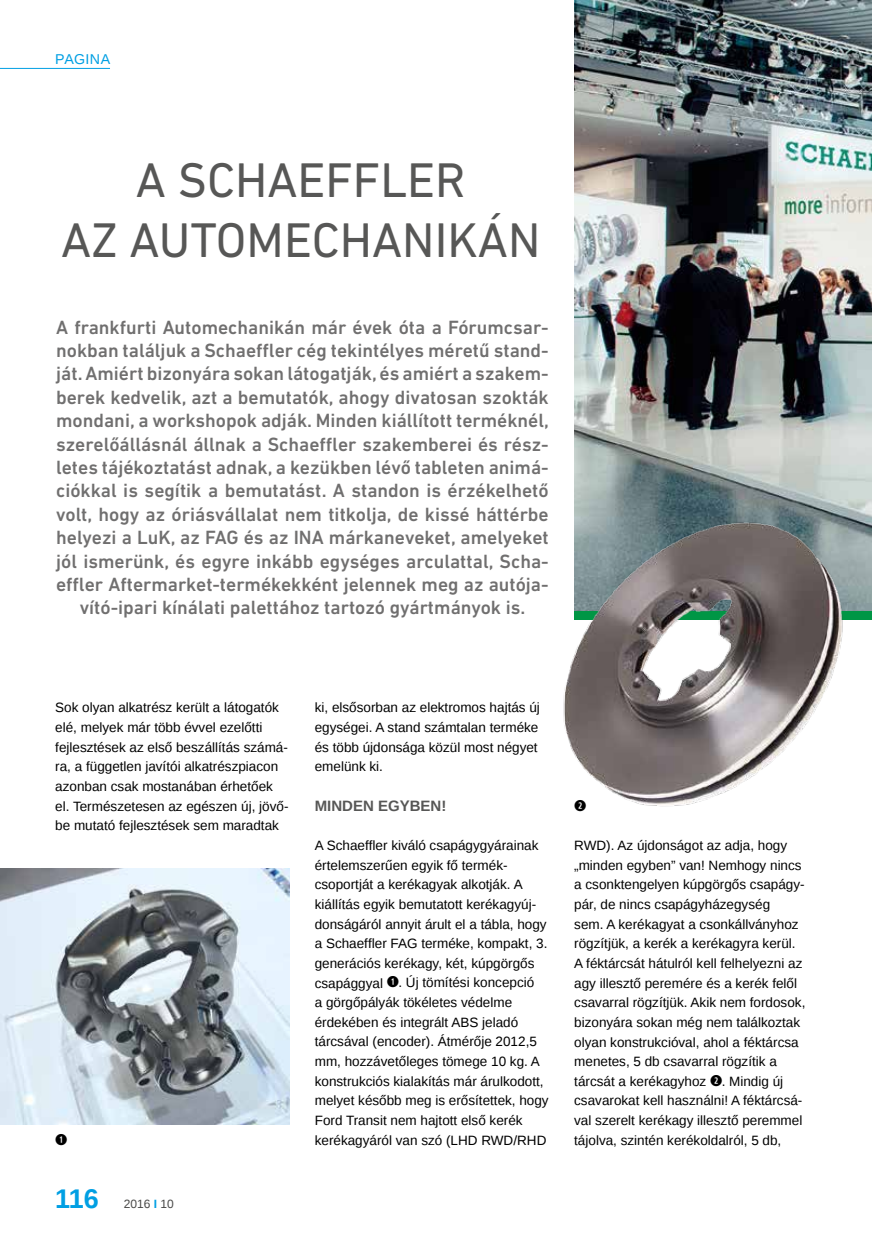
<style>
.page{position:relative;width:872px;height:1246px;background:#fff}
.page>*{position:absolute;margin:0;border:0;box-sizing:border-box;transform-origin:0 0}
.t1{font:49.5px/59.4px "DIN Next LT Pro";color:#575756;text-align:center}
.t2{font:700 27px "Liberation Sans";color:#009fe3}
.t3{font:500 19.5px/23.4px "DIN Next LT Pro";color:#706f6f;text-align:center}
.t4{font:700 15px "Liberation Sans";color:#575756}
.t5{font:15px "Combi Numerals Ltd";color:#000}
.t6{font:14.25px "Liberation Sans";letter-spacing:.025em;color:#009fe3}
.t7{font:13.5px/19.6px "Liberation Sans";color:#000}
.t8{font:12px "Liberation Sans";color:#4a4a49}
.s1{font-weight:700;color:#009fe3}
.s2{font-family:"Combi Numerals Ltd";font-size:15px}
</style>
<div class="page">
<hr style="left:0;top:68px;width:110px;height:1px;background:#009fe3">
<img style="left:574px;top:0;width:298px;height:611px">
<div style="left:574px;top:611px;width:298px;height:8px;background:#009645"></div>
<img style="left:0;top:869px;width:289px;height:255px">
<img style="left:563px;top:513px;width:287px;height:294px">
<p class="t6" style="left:55px;top:51px;width:57px">PAGINA</p>
<h1 class="t1" style="left:61px;top:150px;width:481px">A SCHAEFFLER<br>AZ AUTOMECHANIKÁN</h1>
<p class="t3" style="left:56px;top:315px;width:494px">A frankfurti Automechanikán már évek óta a Fórumcsar&shy;nokban találjuk a Schaeffler cég tekintélyes méretű stand&shy;ját. Amiért bizonyára sokan látogatják, és amiért a szakem&shy;berek kedvelik, azt a bemutatók, ahogy divatosan szokták mondani, a workshopok adják. Minden kiállított terméknél, szerelőállásnál állnak a Schaeffler szakemberei és rész&shy;letes tájékoztatást adnak, a kezükben lévő tableten animá&shy;ciókkal is segítik a bemutatást. A standon is érzékelhető volt, hogy az óriásvállalat nem titkolja, de kissé háttérbe helyezi a LuK, az FAG és az INA márkaneveket, amelyeket jól ismerünk, és egyre inkább egységes arculattal, Scha&shy;effler Aftermarket-termékekként jelennek meg az autója&shy;vító-ipari kínálati palettához tartozó gyártmányok is.</p>
<p class="t7" style="left:55px;top:698px;width:235px">Sok olyan alkatrész került a látogatók elé, melyek már több évvel ezelőtti fejlesztések az első beszállítás számá&shy;ra, a független javítói alkatrészpiacon azonban csak mostanában érhetőek el. Természetesen az egészen új, jövő&shy;be mutató fejlesztések sem maradtak</p>
<p class="t5" style="left:55px;top:1131px;width:14px">➊</p>
<h2 class="t2" style="left:55px;top:1180px;width:45px">116</h2>
<p class="t8" style="left:124px;top:1197px;width:52px">2016 <span class="s1">I</span> 10</p>
<p class="t7" style="left:315px;top:698px;width:227px">ki, elsősorban az elektromos hajtás új egységei. A stand számtalan terméke és több újdonsága közül most négyet emelünk ki.</p>
<p class="t4" style="left:315px;top:795px;width:133px">MINDEN EGYBEN!</p>
<p class="t7" style="left:315px;top:836px;width:235px">A Schaeffler kiváló csapágygyárainak értelemszerűen egyik fő termék&shy;csoportját a kerékagyak alkotják. A kiállítás egyik bemutatott kerékagyúj&shy;donságáról annyit árult el a tábla, hogy a Schaeffler FAG terméke, kompakt, 3. generációs kerékagy, két, kúpgörgős csapággyal <span class="s2">➊</span>. Új tömítési koncepció<br>a görgőpályák tökéletes védelme érdekében és integrált ABS jeladó tárcsával (encoder). Átmérője 2012,5 mm, hozzávetőleges tömege 10 kg. A konstrukciós kialakítás már árulkodott, melyet később meg is erősítettek, hogy Ford Transit nem hajtott első kerék kerékagyáról van szó (LHD RWD/RHD</p>
<p class="t7" style="left:574px;top:836px;width:233px">RWD). Az újdonságot az adja, hogy „minden egyben” van! Nemhogy nincs a csonktengelyen kúpgörgős csapágy&shy;pár, de nincs csapágyházegység<br>sem. A kerékagyat a csonkállványhoz rögzítjük, a kerék a kerékagyra kerül.<br>A féktárcsát hátulról kell felhelyezni az agy illesztő peremére és a kerék felől csavarral rögzítjük. Akik nem fordosok, bizonyára sokan még nem találkoztak olyan konstrukcióval, ahol a féktárcsa menetes, 5 db csavarral rögzítik a tárcsát a kerékagyhoz <span class="s2">➋</span>. Mindig új csavarokat kell használni! A féktárcsá&shy;val szerelt kerékagy illesztő peremmel tájolva, szintén kerékoldalról, 5 db,</p>
<p class="t5" style="left:574px;top:797px;width:14px">➋</p>
</div>
